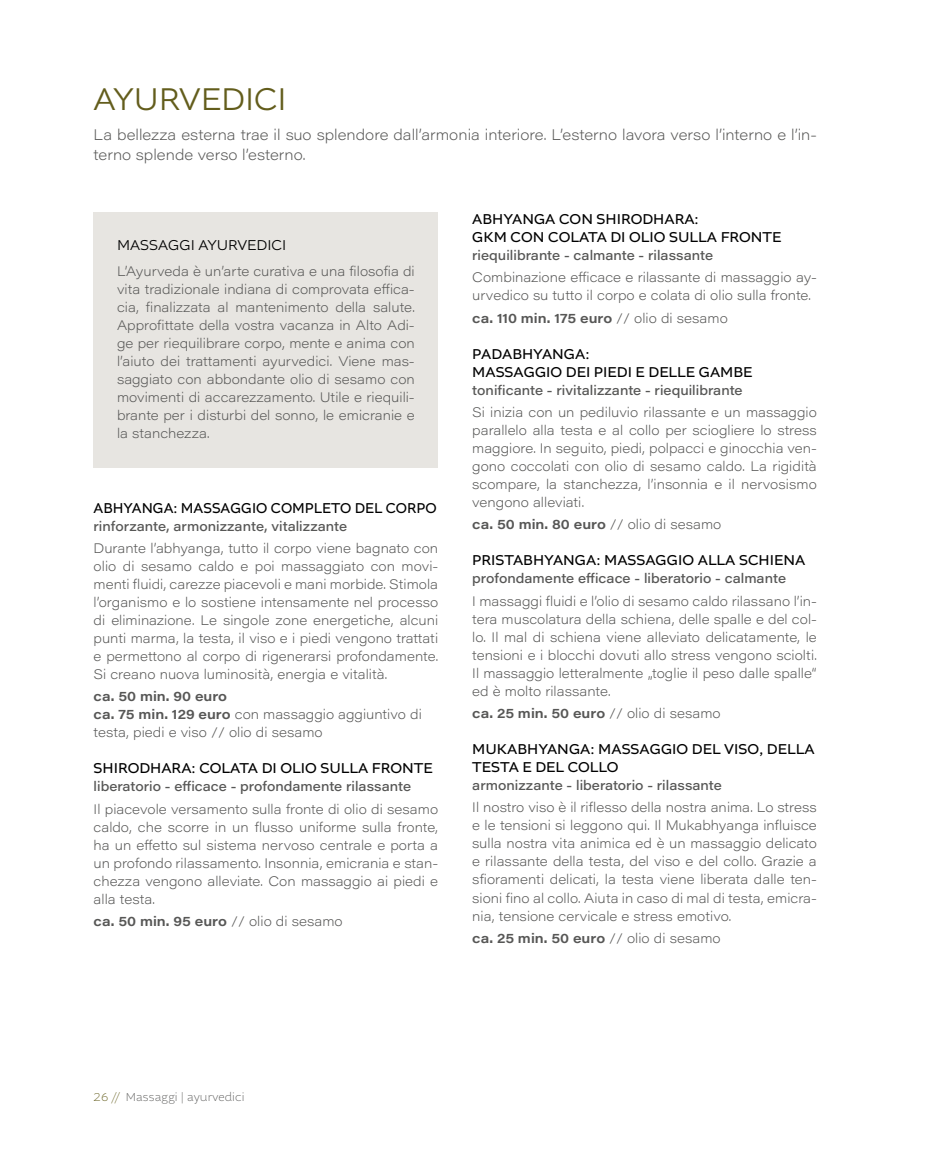
<style>
.page{position:relative;width:936px;height:1149px;background:#fff}
.page>*{position:absolute;margin:0;border:0;box-sizing:border-box;transform-origin:0 0}
.t1{font:300 33px "Altivo";color:#635d1c}
.t2{font:15px/18px "Altivo";color:#000}
.t3{font:200 15px/19.5px "Acumin Pro Wide";color:#575756}
.t4{font:15px "Altivo";color:#000;scale:.96 1}
.t5{font:300 15px "Altivo";color:#000}
.t6{font:200 13.5px/18px "Acumin Pro Wide";color:#575756;text-align:justify}
.t7{font:500 13.5px "Acumin Pro Wide";color:#575756}
.t8{font:600 13.5px "Acumin Pro Wide";color:#575756}
.t9{font:200 12px "Altivo";letter-spacing:.01em;color:#575756}
.s1{font-weight:600}
.s2{font-weight:200}
.s3{color:#635d1c}
</style>
<div class="page">
<div style="left:94px;top:213px;width:344px;height:255px;background:#e7e5e1"></div>
<h1 class="t1" style="left:94px;top:78px;width:194px">AYURVEDICI</h1>
<p class="t3" style="left:94px;top:124px;width:724px">La bellezza esterna trae il suo splendore dall’armonia interiore. L’esterno lavora verso l’interno e l’in&shy;terno splende verso l’esterno.</p>
<p class="t5" style="left:117px;top:235px;width:171px">MASSAGGI AYURVEDICI</p>
<p class="t6" style="left:117px;top:262px;width:299px">L’Ayurveda è un’arte curativa e una filosofia di vita tradizionale indiana di comprovata effica&shy;cia, finalizzata al mantenimento della salute.<br>Approfittate della vostra vacanza in Alto Adi&shy;ge per riequilibrare corpo, mente e anima con l’aiuto dei trattamenti ayurvedici. Viene mas&shy;saggiato con abbondante olio di sesamo con movimenti di accarezzamento. Utile e riequili&shy;brante per i disturbi del sonno, le emicranie e la stanchezza.</p>
<p class="t4" style="left:94px;top:497px;width:359px">ABHYANGA: MASSAGGIO COMPLETO DEL CORPO</p>
<p class="t7" style="left:94px;top:516px;width:255px">rinforzante, armonizzante, vitalizzante</p>
<p class="t6" style="left:94px;top:538px;width:346px">Durante l’abhyanga, tutto il corpo viene bagnato con olio di sesamo caldo e poi massaggiato con movi&shy;menti fluidi, carezze piacevoli e mani morbide. Stimola l’organismo e lo sostiene intensamente nel processo di eliminazione. Le singole zone energetiche, alcuni punti marma, la testa, il viso e i piedi vengono trattati e permettono al corpo di rigenerarsi profondamente.<br>Si creano nuova luminosità, energia e vitalità.</p>
<p class="t6" style="left:94px;top:686px;width:330px;text-align:left"><span class="s1">ca. 50 min. 90 euro<br>ca. 75 min. 129 euro</span> con massaggio aggiuntivo di testa, piedi e viso // olio di sesamo</p>
<p class="t2" style="left:94px;top:759px;width:340px">SHIRODHARA: COLATA DI OLIO SULLA FRONTE</p>
<p class="t7" style="left:94px;top:776px;width:319px">liberatorio - efficace - profondamente rilassante</p>
<p class="t6" style="left:94px;top:798px;width:346px">Il piacevole versamento sulla fronte di olio di sesamo caldo, che scorre in un flusso uniforme sulla fronte, ha un effetto sul sistema nervoso centrale e porta a un profondo rilassamento. Insonnia, emicrania e stan&shy;chezza vengono alleviate. Con massaggio ai piedi e alla testa.</p>
<p class="t8" style="left:94px;top:911px;width:251px">ca. 50 min. 95 euro <span class="s2">// olio di sesamo</span></p>
<p class="t2" style="left:472px;top:210px;width:311px">ABHYANGA CON SHIRODHARA:<br>GKM CON COLATA DI OLIO SULLA FRONTE</p>
<p class="t7" style="left:472px;top:246px;width:242px">riequilibrante - calmante - rilassante</p>
<p class="t6" style="left:472px;top:268px;width:346px">Combinazione efficace e rilassante di massaggio ay&shy;urvedico su tutto il corpo e colata di olio sulla fronte.</p>
<p class="t8" style="left:472px;top:308px;width:257px">ca. 110 min. 175 euro <span class="s2">// olio di sesamo</span></p>
<p class="t2" style="left:472px;top:345px;width:282px">PADABHYANGA:<br>MASSAGGIO DEI PIEDI E DELLE GAMBE</p>
<p class="t7" style="left:472px;top:380px;width:272px">tonificante - rivitalizzante - riequilibrante</p>
<p class="t6" style="left:472px;top:402px;width:346px">Si inizia con un pediluvio rilassante e un massaggio parallelo alla testa e al collo per sciogliere lo stress maggiore. In seguito, piedi, polpacci e ginocchia ven&shy;gono coccolati con olio di sesamo caldo. La rigidità scompare, la stanchezza, l’insonnia e il nervosismo vengono alleviati.</p>
<p class="t8" style="left:472px;top:514px;width:251px">ca. 50 min. 80 euro <span class="s2">// olio di sesamo</span></p>
<p class="t2" style="left:472px;top:551px;width:334px">PRISTABHYANGA: MASSAGGIO ALLA SCHIENA</p>
<p class="t7" style="left:472px;top:569px;width:315px">profondamente efficace - liberatorio - calmante</p>
<p class="t6" style="left:472px;top:591px;width:346px">I massaggi fluidi e l’olio di sesamo caldo rilassano l’in&shy;tera muscolatura della schiena, delle spalle e del col&shy;lo. Il mal di schiena viene alleviato delicatamente, le tensioni e i blocchi dovuti allo stress vengono sciolti.<br>Il massaggio letteralmente „toglie il peso dalle spalle“ ed è molto rilassante.</p>
<p class="t8" style="left:472px;top:703px;width:250px">ca. 25 min. 50 euro <span class="s2">// olio di sesamo</span></p>
<p class="t2" style="left:472px;top:740px;width:344px">MUKABHYANGA: MASSAGGIO DEL VISO, DELLA<br>TESTA E DEL COLLO</p>
<p class="t7" style="left:472px;top:775px;width:251px">armonizzante - liberatorio - rilassante</p>
<p class="t6" style="left:472px;top:797px;width:346px">Il nostro viso è il riflesso della nostra anima. Lo stress e le tensioni si leggono qui. Il Mukabhyanga influisce sulla nostra vita animica ed è un massaggio delicato e rilassante della testa, del viso e del collo. Grazie a sfioramenti delicati, la testa viene liberata dalle ten&shy;sioni fino al collo. Aiuta in caso di mal di testa, emicra&shy;nia, tensione cervicale e stress emotivo.</p>
<p class="t8" style="left:472px;top:927px;width:250px">ca. 25 min. 50 euro <span class="s2">// olio di sesamo</span></p>
<p class="t9" style="left:94px;top:1088px;width:152px"><span class="s3">26 //</span> Massaggi | ayurvedici</p>
</div>
